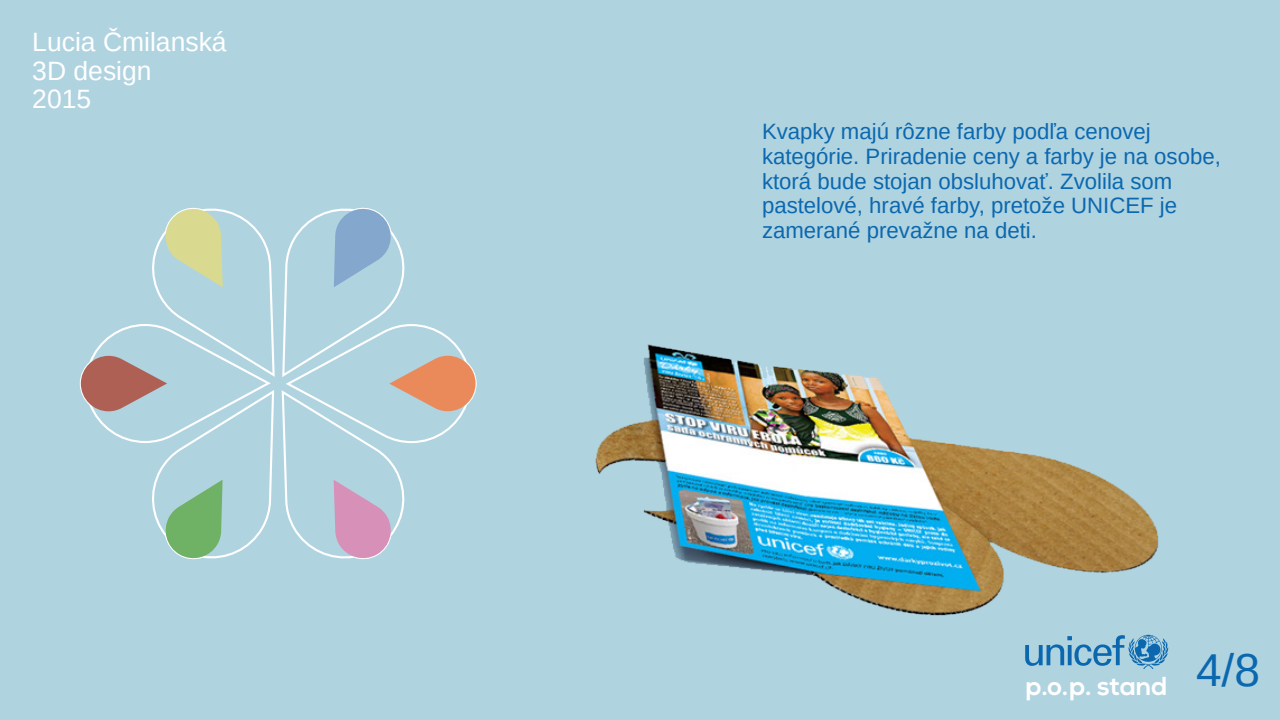
<style>
.page{position:relative;width:1280px;height:720px;background:#b0d3e0}
.page>*{position:absolute;margin:0;border:0;box-sizing:border-box;transform-origin:0 0}
.t1{font:26.5px/28.3px "Arimo";color:#fff}
.t2{font:700 26px "Nexa";color:#fff}
.t3{font:22.2px/24.7px "Arimo";color:#0b68af}
</style>
<div class="page">
<img style="left:595px;top:344px;width:574px;height:306px">
<svg style="left:1025px;top:635px;width:143px;height:34px"></svg>
<svg style="left:79px;top:207px;width:398px;height:353px"></svg>
<p class="t1" style="left:32px;top:28px;width:196px">Lucia Čmilanská<br>3D design<br>2015</p>
<p class="t3" style="left:762px;top:119px;width:460px">Kvapky majú rôzne farby podľa cenovej kategórie. Priradenie ceny a farby je na osobe, ktorá bude stojan obsluhovať. Zvolila som pastelové, hravé farby, pretože UNICEF je zamerané prevažne na deti.</p>
<p class="t2" style="left:1026px;top:671px;width:236px">p.o.p. stand <sup>4/8</sup></p>
</div>
